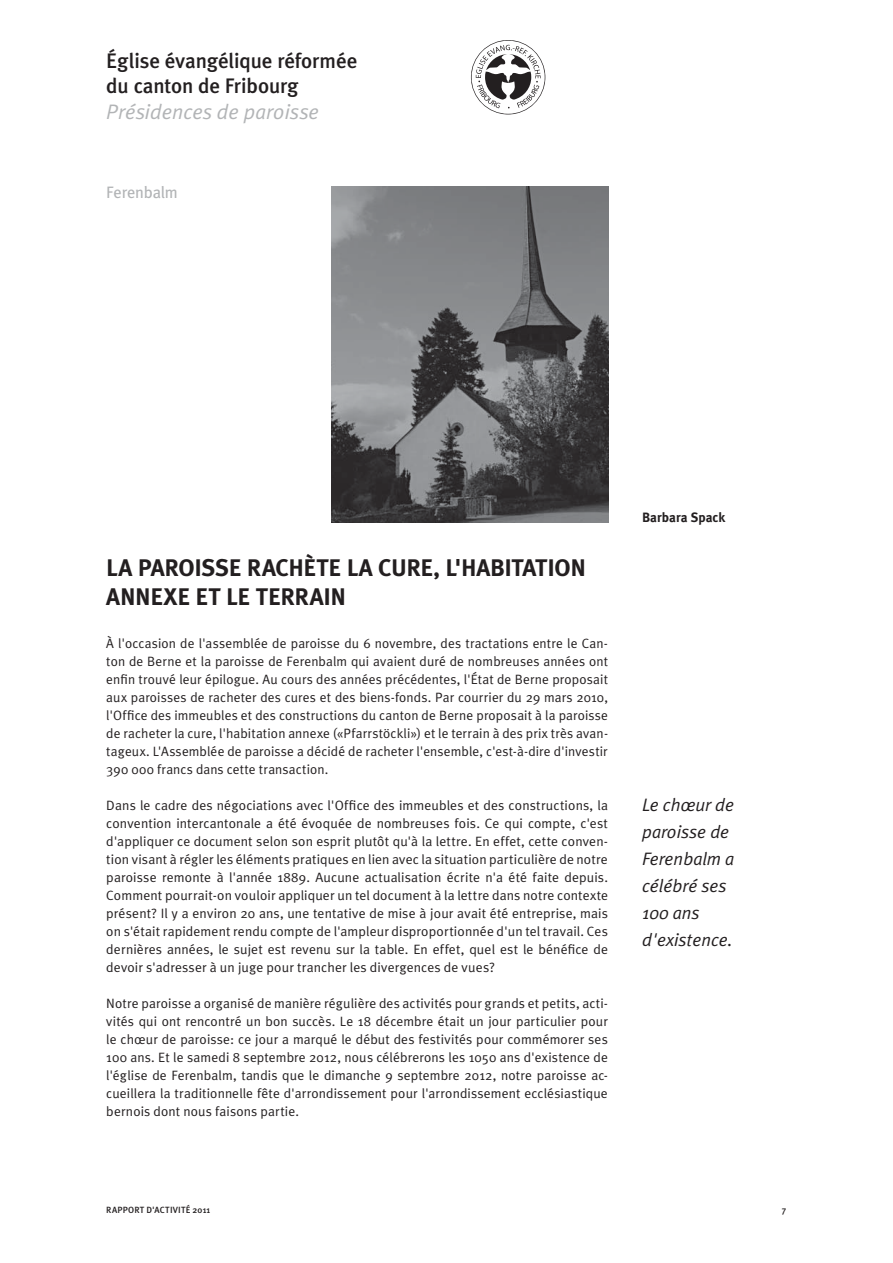
<style>
.page{position:relative;width:893px;height:1263px;background:#fff}
.page>*{position:absolute;margin:0;border:0;box-sizing:border-box;transform-origin:0 0}
.t1{font:700 24px/28.8px "Meta Plus";letter-spacing:-.015em;color:#231f20}
.t2{font:500 21px/25.2px "Meta Plus";letter-spacing:-.01em;color:#231f20}
.t3{font:italic 21px "Meta Plus Normal";color:#b2b4b6}
.t4{font:italic 18px/27px "Meta Plus Normal";color:#231f20}
.t5{font:16.5px "Meta Plus";letter-spacing:-.015em;color:#b2b4b6}
.t6{font:13.5px/18px "Meta Plus Normal";letter-spacing:.01em;color:#231f20;text-align:justify}
.t7{font:700 13.5px "Meta Plus";color:#231f20}
.t8{font:500 9px "Meta Plus";letter-spacing:.02em;color:#231f20}
</style>
<div class="page">
<svg style="left:471px;top:40px;width:74px;height:74px"></svg>
<img style="left:332px;top:186px;width:276px;height:336px">
<h2 class="t2" style="left:106px;top:49px;width:253px">Église évangélique réformée du canton de Fribourg</h2>
<h2 class="t3" style="left:106px;top:101px;width:214px">Présidences de paroisse</h2>
<p class="t5" style="left:106px;top:184px;width:73px">Ferenbalm</p>
<h1 class="t1" style="left:106px;top:554px;width:481px">LA PAROISSE RACHÈTE LA CURE, L'HABITATION<br>ANNEXE ET LE TERRAIN</h1>
<p class="t6" style="left:106px;top:636px;width:503px">À l'occasion de l'assemblée de paroisse du 6 novembre, des tractations entre le Can&shy;ton de Berne et la paroisse de Ferenbalm qui avaient duré de nombreuses années ont enfin trouvé leur épilogue. Au cours des années précédentes, l'État de Berne proposait aux paroisses de racheter des cures et des biens-fonds. Par courrier du 29 mars 2010, l'Office des immeubles et des constructions du canton de Berne proposait à la paroisse de racheter la cure, l'habitation annexe («Pfarrstöckli») et le terrain à des prix très avan&shy;tageux. L'Assemblée de paroisse a décidé de racheter l'ensemble, c'est-à-dire d'investir 390 000 francs dans cette transaction.</p>
<p class="t6" style="left:106px;top:798px;width:503px">Dans le cadre des négociations avec l'Office des immeubles et des constructions, la convention intercantonale a été évoquée de nombreuses fois. Ce qui compte, c'est d'appliquer ce document selon son esprit plutôt qu'à la lettre. En effet, cette conven&shy;tion visant à régler les éléments pratiques en lien avec la situation particulière de notre paroisse remonte à l'année 1889. Aucune actualisation écrite n'a été faite depuis.<br>Comment pourrait-on vouloir appliquer un tel document à la lettre dans notre contexte présent? Il y a environ 20 ans, une tentative de mise à jour avait été entreprise, mais on s'était rapidement rendu compte de l'ampleur disproportionnée d'un tel travail. Ces dernières années, le sujet est revenu sur la table. En effet, quel est le bénéfice de devoir s'adresser à un juge pour trancher les divergences de vues?</p>
<p class="t6" style="left:106px;top:996px;width:503px">Notre paroisse a organisé de manière régulière des activités pour grands et petits, acti&shy;vités qui ont rencontré un bon succès. Le 18 décembre était un jour particulier pour le chœur de paroisse: ce jour a marqué le début des festivités pour commémorer ses 100 ans. Et le samedi 8 septembre 2012, nous célébrerons les 1050 ans d'existence de l'église de Ferenbalm, tandis que le dimanche 9 septembre 2012, notre paroisse ac&shy;cueillera la traditionnelle fête d'arrondissement pour l'arrondissement ecclésiastique bernois dont nous faisons partie.</p>
<p class="t7" style="left:642px;top:511px;width:85px">Barbara Spack</p>
<h3 class="t4" style="left:642px;top:792px;width:94px">Le chœur de paroisse de<br>Ferenbalm a célébré ses<br>100 ans d'existence.</h3>
<p class="t8" style="left:106px;top:1206px;width:106px">RAPPORT D'ACTIVITÉ 2011</p>
<p class="t8" style="left:782px;top:1206px;width:6px">7</p>
</div>
